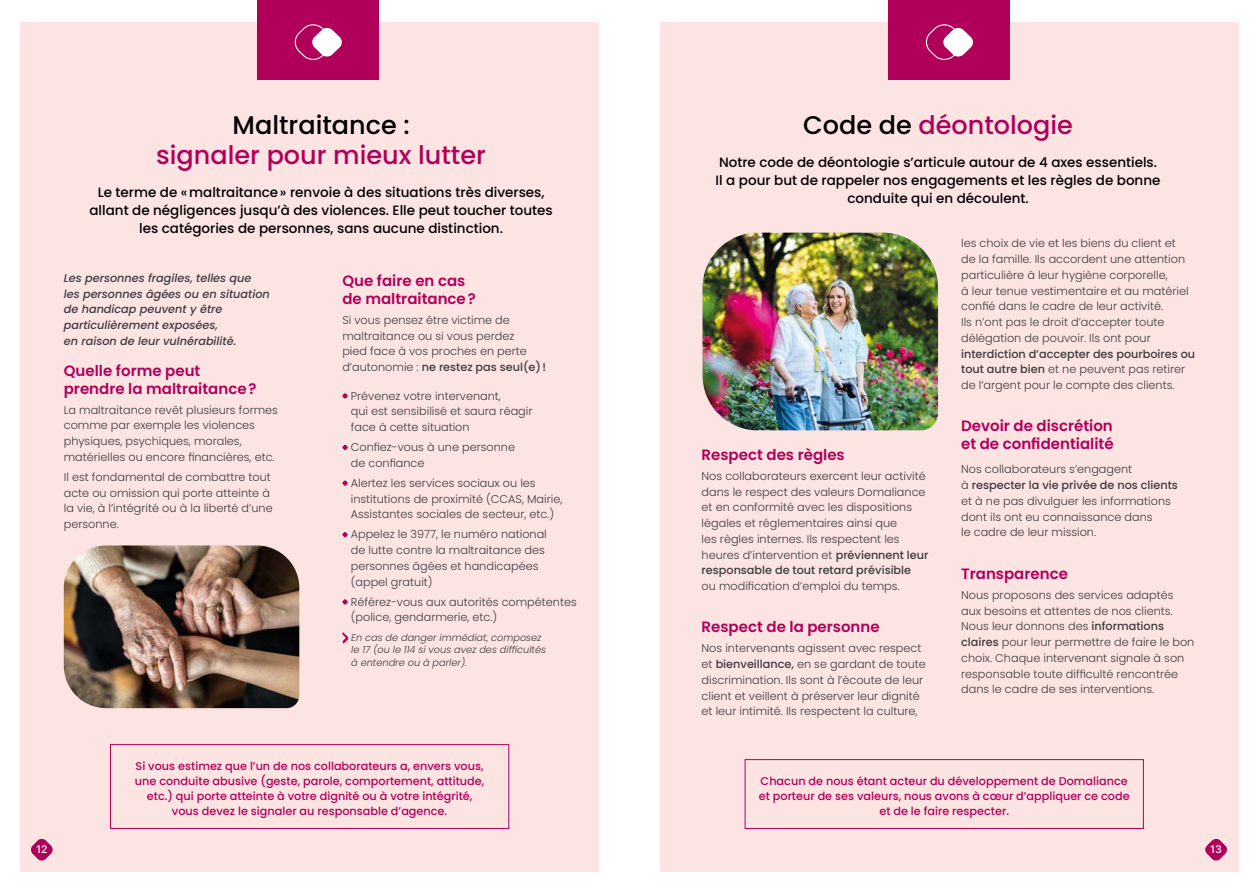
<style>
.page{position:relative;width:1259px;height:893px;background:#fff}
.page>*{position:absolute;margin:0;border:0;box-sizing:border-box;transform-origin:0 0}
.t1{font:500 25.5px "Poppins";color:#b1005a}
.t2{font:500 25.5px "Poppins";color:#000}
.t3{font:600 15px/18px "Poppins";color:#b1005a}
.t4{font:500 13.5px/18px "Poppins";color:#000;text-align:center}
.t5{font:300 11.25px/15.8px "Poppins";color:#3c3c3b}
.t6{font:500 11.25px/15px "Poppins";color:#b1005a;text-align:center}
.t7{font:italic 500 11.25px/15.8px "Poppins";color:#3c3c3b}
.t8{font:10.5px "Inter";color:#fff}
.t9{font:italic 300 9.75px/12.8px "Poppins";color:#3c3c3b}
.s1{font-weight:500}
.s2{color:#000}
</style>
<div class="page">
<div style="left:20px;top:22px;width:579px;height:849px;background:#fce4e3"></div>
<div style="left:660px;top:22px;width:578px;height:849px;background:#fce4e3"></div>
<div style="left:258px;top:0;width:121px;height:80px;background:#b1005a"></div>
<svg style="left:295px;top:24px;width:47px;height:36px"></svg>
<div style="left:889px;top:0;width:121px;height:80px;background:#b1005a"></div>
<svg style="left:926px;top:24px;width:47px;height:36px"></svg>
<svg style="left:342px;top:393px;width:6px;height:6px"></svg>
<svg style="left:342px;top:445px;width:6px;height:5px"></svg>
<svg style="left:342px;top:480px;width:6px;height:6px"></svg>
<svg style="left:342px;top:532px;width:6px;height:5px"></svg>
<svg style="left:342px;top:599px;width:6px;height:6px"></svg>
<svg style="left:342px;top:632px;width:6px;height:12px"></svg>
<div style="left:110px;top:744px;width:399px;height:85px;border:1px solid #b1005a"></div>
<div style="left:744px;top:759px;width:399px;height:70px;border:1px solid #b1005a"></div>
<img style="left:702px;top:233px;width:236px;height:197px">
<img style="left:64px;top:545px;width:235px;height:163px">
<svg style="left:1205px;top:839px;width:22px;height:22px"></svg>
<svg style="left:31px;top:839px;width:22px;height:22px"></svg>
<h1 class="t2" style="left:232px;top:110px;width:179px">Maltraitance :</h1>
<h1 class="t1" style="left:156px;top:140px;width:331px">signaler pour mieux lutter</h1>
<p class="t4" style="left:89px;top:183px;width:465px">Le terme de «maltraitance» renvoie à des situations très diverses, allant de négligences jusqu’à des violences. Elle peut toucher toutes les catégories de personnes, sans aucune distinction.</p>
<p class="t7" style="left:64px;top:270px;width:208px">Les personnes fragiles, telles que les personnes âgées ou en situation de handicap peuvent y être particulièrement exposées,<br>en raison de leur vulnérabilité.</p>
<h2 class="t3" style="left:64px;top:361px;width:194px">Quelle forme peut prendre la maltraitance?</h2>
<p class="t5" style="left:64px;top:402px;width:216px">La maltraitance revêt plusieurs formes comme par exemple les violences physiques, psychiques, morales, matérielles ou encore financières, etc.</p>
<p class="t5" style="left:64px;top:469px;width:210px">Il est fondamental de combattre tout acte ou omission qui porte atteinte à la vie, à l’intégrité ou à la liberté d’une personne.</p>
<h2 class="t3" style="left:342px;top:272px;width:135px">Que faire en cas de maltraitance?</h2>
<p class="t5" style="left:342px;top:312px;width:205px">Si vous pensez être victime de maltraitance ou si vous perdez<br>pied face à vos proches en perte d’autonomie : <span class="s1">ne restez pas seul(e) !</span></p>
<p class="t5" style="left:351px;top:388px;width:183px">Prévenez votre intervenant,<br>qui est sensibilisé et saura réagir face à cette situation</p>
<p class="t5" style="left:351px;top:439px;width:166px">Confiez-vous à une personne de confiance</p>
<p class="t5" style="left:351px;top:475px;width:213px">Alertez les services sociaux ou les institutions de proximité (CCAS, Mairie,<br>Assistantes sociales de secteur, etc.)</p>
<p class="t5" style="left:351px;top:527px;width:198px">Appelez le 3977, le numéro national de lutte contre la maltraitance des personnes âgées et handicapées (appel gratuit)</p>
<p class="t5" style="left:351px;top:594px;width:227px">Référez-vous aux autorités compétentes (police, gendarmerie, etc.)</p>
<p class="t9" style="left:351px;top:631px;width:196px">En cas de danger immédiat, composez le 17 (ou le 114 si vous avez des difficultés à entendre ou à parler).</p>
<p class="t6" style="left:135px;top:758px;width:351px">Si vous estimez que l’un de nos collaborateurs a, envers vous, une conduite abusive (geste, parole, comportement, attitude, etc.) qui porte atteinte à votre dignité ou à votre intégrité, vous devez le signaler au responsable d’agence.</p>
<h1 class="t1" style="left:803px;top:110px;width:271px"><span class="s2">Code de</span> déontologie</h1>
<p class="t4" style="left:715px;top:153px;width:446px">Notre code de déontologie s’articule autour de 4 axes essentiels.<br>Il a pour but de rappeler nos engagements et les règles de bonne conduite qui en découlent.</p>
<h2 class="t3" style="left:701px;top:446px;width:145px">Respect des règles</h2>
<p class="t5" style="left:701px;top:468px;width:228px">Nos collaborateurs exercent leur activité dans le respect des valeurs Domaliance et en conformité avec les dispositions légales et réglementaires ainsi que<br>les règles internes. Ils respectent les heures d’intervention et <span class="s1">préviennent leur responsable de tout retard prévisible</span></p>
<p class="t5" style="left:701px;top:578px;width:200px">ou modification d’emploi du temps.</p>
<h2 class="t3" style="left:701px;top:618px;width:180px">Respect de la personne</h2>
<p class="t5" style="left:701px;top:641px;width:226px">Nos intervenants agissent avec respect et <span class="s1">bienveillance,</span> en se gardant de toute discrimination. Ils sont à l’écoute de leur client et veillent à préserver leur dignité et leur intimité. Ils respectent la culture,</p>
<p class="t5" style="left:961px;top:236px;width:229px">les choix de vie et les biens du client et de la famille. Ils accordent une attention particulière à leur hygiène corporelle,<br>à leur tenue vestimentaire et au matériel confié dans le cadre de leur activité.<br>Ils n’ont pas le droit d’accepter toute délégation de pouvoir. Ils ont pour</p>
<p class="t5" style="left:961px;top:346px;width:235px"><span class="s1">interdiction d’accepter des pourboires ou tout autre bien</span> et ne peuvent pas retirer de l’argent pour le compte des clients.</p>
<h2 class="t3" style="left:961px;top:417px;width:154px">Devoir de discrétion et de confidentialité</h2>
<p class="t5" style="left:961px;top:462px;width:218px">Nos collaborateurs s’engagent<br>à <span class="s1">respecter la vie privée de nos clients </span>et à ne pas divulguer les informations dont ils ont eu connaissance dans<br>le cadre de leur mission.</p>
<h2 class="t3" style="left:961px;top:565px;width:108px">Transparence</h2>
<p class="t5" style="left:961px;top:587px;width:235px">Nous proposons des services adaptés aux besoins et attentes de nos clients.<br>Nous leur donnons des <span class="s1">informations claires</span> pour leur permettre de faire le bon choix. Chaque intervenant signale à son responsable toute difficulté rencontrée dans le cadre de ses interventions.</p>
<p class="t6" style="left:759px;top:773px;width:372px">Chacun de nous étant acteur du développement de Domaliance et porteur de ses valeurs, nous avons à cœur d’appliquer ce code et de le faire respecter.</p>
<p class="t8" style="left:36px;top:841px;width:13px">12</p>
<p class="t8" style="left:1210px;top:841px;width:13px">13</p>
</div>
